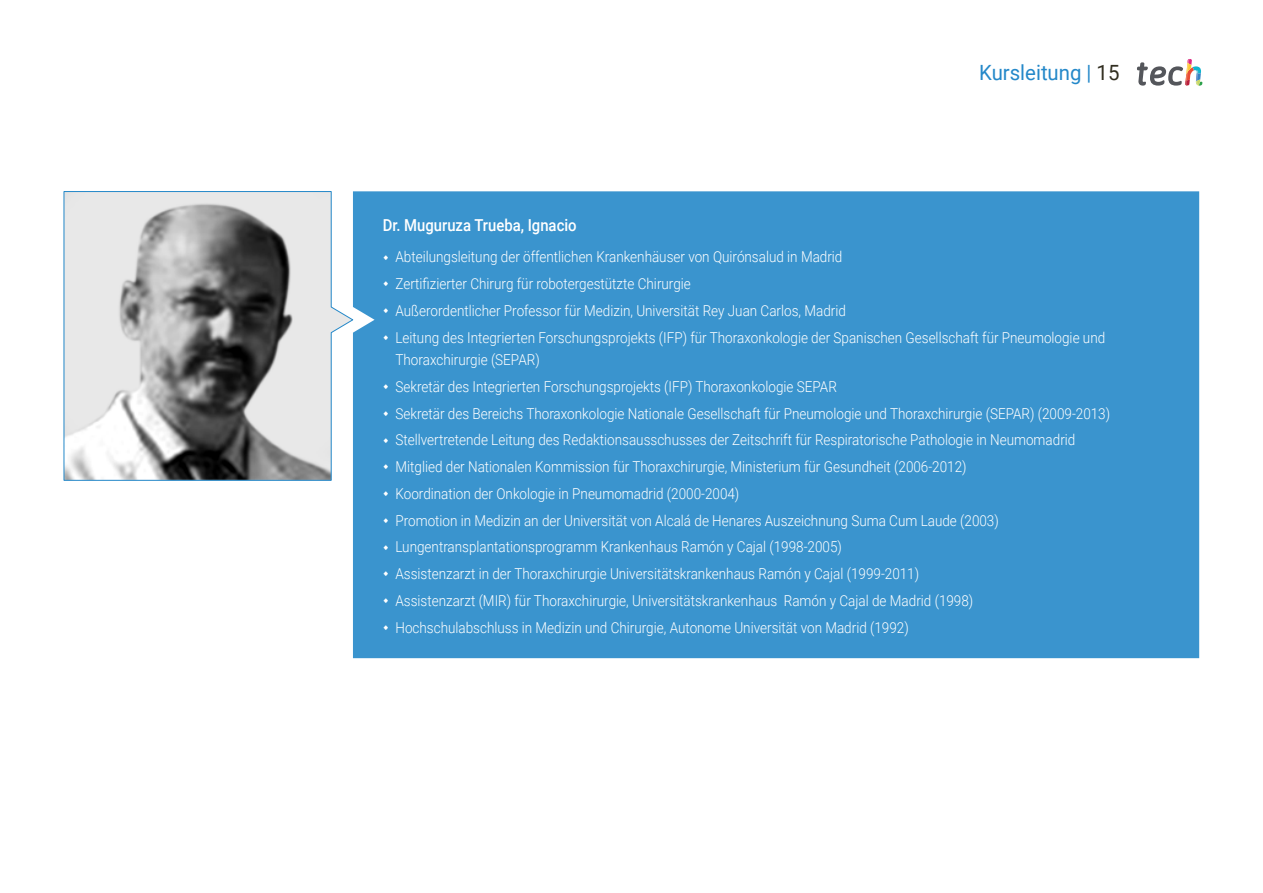
<style>
.page{position:relative;width:1263px;height:893px;background:#fff}
.page>*{position:absolute;margin:0;border:0;box-sizing:border-box;transform-origin:0 0}
.t1{font:21px "Roboto";color:#2488c9}
.t2{font:500 16.5px "Roboto";color:#fff;scale:.9 1}
.t3{font:300 15px/26.7px "Roboto";color:#fff;scale:.9 1}
.s1{color:#312e20}
</style>
<div class="page">
<svg style="left:1137px;top:59px;width:65px;height:27px"></svg>
<div style="left:353px;top:191px;width:846px;height:467px;background:#3a94ce"></div>
<svg style="left:64px;top:191px;width:289px;height:290px;background:#b1b2b3"></svg>
<svg style="left:384px;top:255px;width:4px;height:5px"></svg>
<svg style="left:384px;top:281px;width:4px;height:5px"></svg>
<svg style="left:384px;top:308px;width:4px;height:5px"></svg>
<svg style="left:384px;top:335px;width:4px;height:5px"></svg>
<svg style="left:384px;top:384px;width:4px;height:5px"></svg>
<svg style="left:384px;top:411px;width:4px;height:5px"></svg>
<svg style="left:384px;top:438px;width:4px;height:5px"></svg>
<svg style="left:384px;top:464px;width:4px;height:5px"></svg>
<svg style="left:384px;top:491px;width:4px;height:5px"></svg>
<svg style="left:384px;top:518px;width:4px;height:5px"></svg>
<svg style="left:384px;top:545px;width:4px;height:5px"></svg>
<svg style="left:384px;top:571px;width:4px;height:5px"></svg>
<svg style="left:384px;top:598px;width:4px;height:5px"></svg>
<svg style="left:384px;top:625px;width:4px;height:5px"></svg>
<h1 class="t1" style="left:979px;top:57px;width:142px">Kursleitung | <span class="s1">15</span></h1>
<p class="t2" style="left:383px;top:213px;width:217px">Dr. Muguruza Trueba, Ignacio</p>
<p class="t3" style="left:395px;top:243px;width:790px">Abteilungsleitung der öffentlichen Krankenhäuser von Quirónsalud in Madrid<br>Zertifizierter Chirurg für robotergestützte Chirurgie<br>Außerordentlicher Professor für Medizin, Universität Rey Juan Carlos, Madrid<br>Leitung des Integrierten Forschungsprojekts (IFP) für Thoraxonkologie der Spanischen Gesellschaft für Pneumologie und</p>
<p class="t3" style="left:395px;top:346px;width:796px">Thoraxchirurgie (SEPAR)<br>Sekretär des Integrierten Forschungsprojekts (IFP) Thoraxonkologie SEPAR<br>Sekretär des Bereichs Thoraxonkologie Nationale Gesellschaft für Pneumologie und Thoraxchirurgie (SEPAR) (2009-2013)<br>Stellvertretende Leitung des Redaktionsausschusses der Zeitschrift für Respiratorische Pathologie in Neumomadrid Mitglied der Nationalen Kommission für Thoraxchirurgie, Ministerium für Gesundheit (2006-2012)<br>Koordination der Onkologie in Pneumomadrid (2000-2004)<br>Promotion in Medizin an der Universität von Alcalá de Henares Auszeichnung Suma Cum Laude (2003)<br>Lungentransplantationsprogramm Krankenhaus Ramón y Cajal (1998-2005)<br>Assistenzarzt in der Thoraxchirurgie Universitätskrankenhaus Ramón y Cajal (1999-2011)<br>Assistenzarzt (MIR) für Thoraxchirurgie, Universitätskrankenhaus Ramón y Cajal de Madrid (1998)<br>Hochschulabschluss in Medizin und Chirurgie, Autonome Universität von Madrid (1992)</p>
</div>
